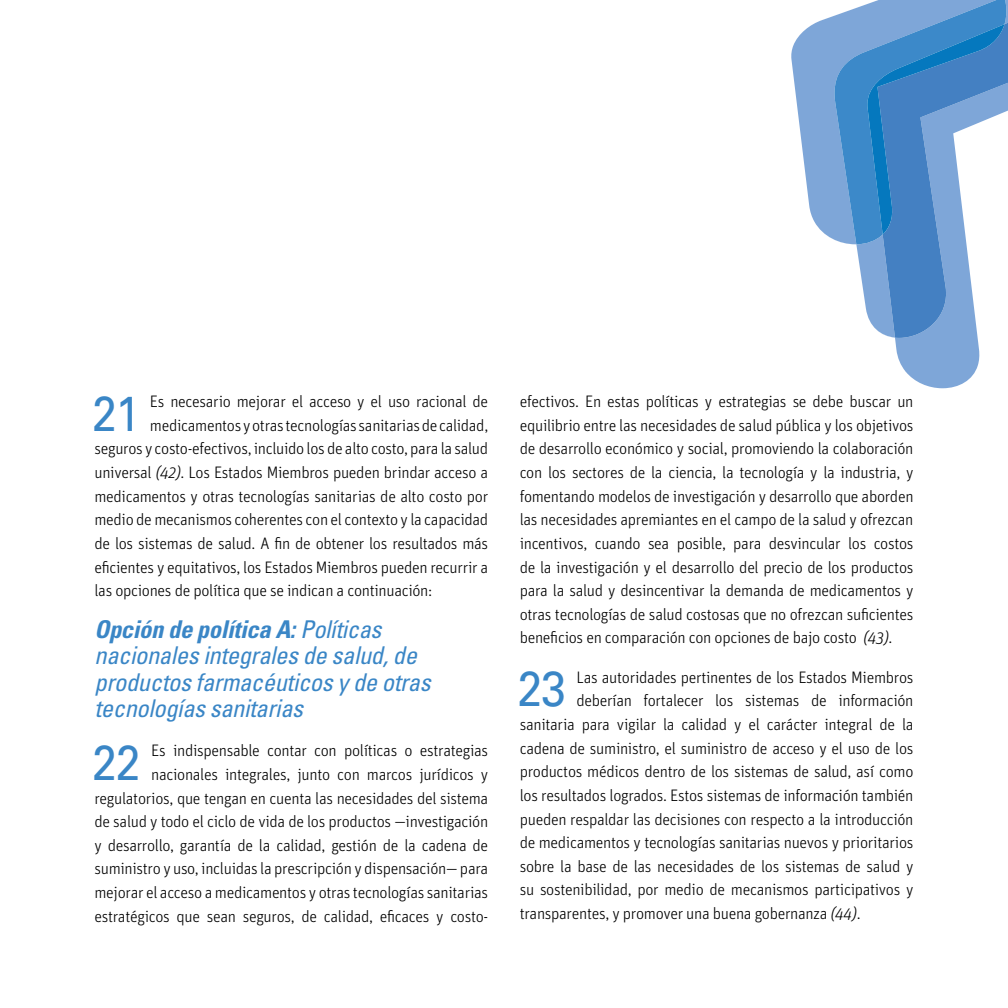
<style>
.page{position:relative;width:1008px;height:1008px;background:#fff}
.page>*{position:absolute;margin:0;border:0;box-sizing:border-box;transform-origin:0 0}
.Body_text_initial_ca{font:49.35px "Univers";color:#3a86c6;scale:.9 1}
.Section_Title{font:italic condensed 24.5px/26.2px "Univers";letter-spacing:-.015em;color:#3a86c6}
.Body_text_initial_ca-2{font:300 16.62px/23.6px "Unit";letter-spacing:-.02em;color:#000;text-align:right}
.s1{font-style:italic}
.s2{font-weight:700}
</style>
<div class="page">
<svg style="left:895px;top:338px;width:85px;height:50px;fill:#7ea6d8"></svg>
<svg style="left:856px;top:244px;width:21px;height:86px;fill:#7ea6d8"></svg>
<svg style="left:877px;top:0;width:131px;height:338px"></svg>
<svg style="left:791px;top:15px;width:44px;height:225px;fill:#7ea6d8"></svg>
<svg style="left:835px;top:0;width:172px;height:244px;fill:#7ea6d8"></svg>
<svg style="left:856px;top:0;width:149px;height:244px"></svg>
<p class="Body_text_initial_ca" style="left:92px;top:384px;width:55px">21</p>
<p class="Body_text_initial_ca-2" style="left:150px;top:389px;width:340px">Es necesario mejorar el acceso y el uso racional de</p>
<p class="Body_text_initial_ca-2" style="left:150px;top:413px;width:340px">medicamentos y otras tecnologías sanitarias de calidad,</p>
<p class="Body_text_initial_ca-2" style="left:94px;top:436px;width:395px">seguros y costo-efectivos, incluido los de alto costo, para la salud</p>
<p class="Body_text_initial_ca-2" style="left:94px;top:460px;width:395px">universal <span class="s1">(42)</span>. Los Estados Miembros pueden brindar acceso a</p>
<p class="Body_text_initial_ca-2" style="left:94px;top:484px;width:395px">medicamentos y otras tecnologías sanitarias de alto costo por</p>
<p class="Body_text_initial_ca-2" style="left:94px;top:507px;width:395px">medio de mecanismos coherentes con el contexto y la capacidad</p>
<p class="Body_text_initial_ca-2" style="left:94px;top:531px;width:395px">de los sistemas de salud. A fin de obtener los resultados más</p>
<p class="Body_text_initial_ca-2" style="left:94px;top:555px;width:395px">eficientes y equitativos, los Estados Miembros pueden recurrir a</p>
<p class="Body_text_initial_ca-2" style="left:94px;top:578px;width:339px">las opciones de política que se indican a continuación:</p>
<p class="Section_Title" style="left:94px;top:616px;width:338px"><span class="s2">Opción de política A:</span> Políticas nacionales integrales de salud, de productos farmacéuticos y de otras tecnologías sanitarias</p>
<p class="Body_text_initial_ca" style="left:92px;top:733px;width:55px">22</p>
<p class="Body_text_initial_ca-2" style="left:94px;top:738px;width:395px">Es indispensable contar con políticas o estrategias nacionales integrales, junto con marcos jurídicos y regulatorios, que tengan en cuenta las necesidades del sistema de salud y todo el ciclo de vida de los productos —investigación y desarrollo, garantía de la calidad, gestión de la cadena de suministro y uso, incluidas la prescripción y dispensación— para mejorar el acceso a medicamentos y otras tecnologías sanitarias estratégicos que sean seguros, de calidad, eficaces y costo-</p>
<p class="Body_text_initial_ca-2" style="left:520px;top:389px;width:395px;text-align:justify">efectivos. En estas políticas y estrategias se debe buscar un equilibrio entre las necesidades de salud pública y los objetivos de desarrollo económico y social, promoviendo la colaboración con los sectores de la ciencia, la tecnología y la industria, y fomentando modelos de investigación y desarrollo que aborden las necesidades apremiantes en el campo de la salud y ofrezcan incentivos, cuando sea posible, para desvincular los costos de la investigación y el desarrollo del precio de los productos para la salud y desincentivar la demanda de medicamentos y otras tecnologías de salud costosas que no ofrezcan suficientes beneficios en comparación con opciones de bajo costo <span class="s1">(43)</span>.</p>
<p class="Body_text_initial_ca" style="left:517px;top:660px;width:55px">23</p>
<p class="Body_text_initial_ca-2" style="left:576px;top:665px;width:339px">Las autoridades pertinentes de los Estados Miembros</p>
<p class="Body_text_initial_ca-2" style="left:576px;top:688px;width:339px">deberían fortalecer los sistemas de información</p>
<p class="Body_text_initial_ca-2" style="left:520px;top:712px;width:395px">sanitaria para vigilar la calidad y el carácter integral de la</p>
<p class="Body_text_initial_ca-2" style="left:520px;top:736px;width:395px">cadena de suministro, el suministro de acceso y el uso de los</p>
<p class="Body_text_initial_ca-2" style="left:520px;top:759px;width:395px">productos médicos dentro de los sistemas de salud, así como</p>
<p class="Body_text_initial_ca-2" style="left:520px;top:783px;width:395px">los resultados logrados. Estos sistemas de información también</p>
<p class="Body_text_initial_ca-2" style="left:520px;top:807px;width:395px">pueden respaldar las decisiones con respecto a la introducción</p>
<p class="Body_text_initial_ca-2" style="left:520px;top:830px;width:395px">de medicamentos y tecnologías sanitarias nuevos y prioritarios</p>
<p class="Body_text_initial_ca-2" style="left:520px;top:854px;width:395px">sobre la base de las necesidades de los sistemas de salud y</p>
<p class="Body_text_initial_ca-2" style="left:520px;top:877px;width:395px">su sostenibilidad, por medio de mecanismos participativos y</p>
<p class="Body_text_initial_ca-2" style="left:520px;top:901px;width:342px">transparentes, y promover una buena gobernanza <span class="s1">(44)</span>.</p>
</div>
